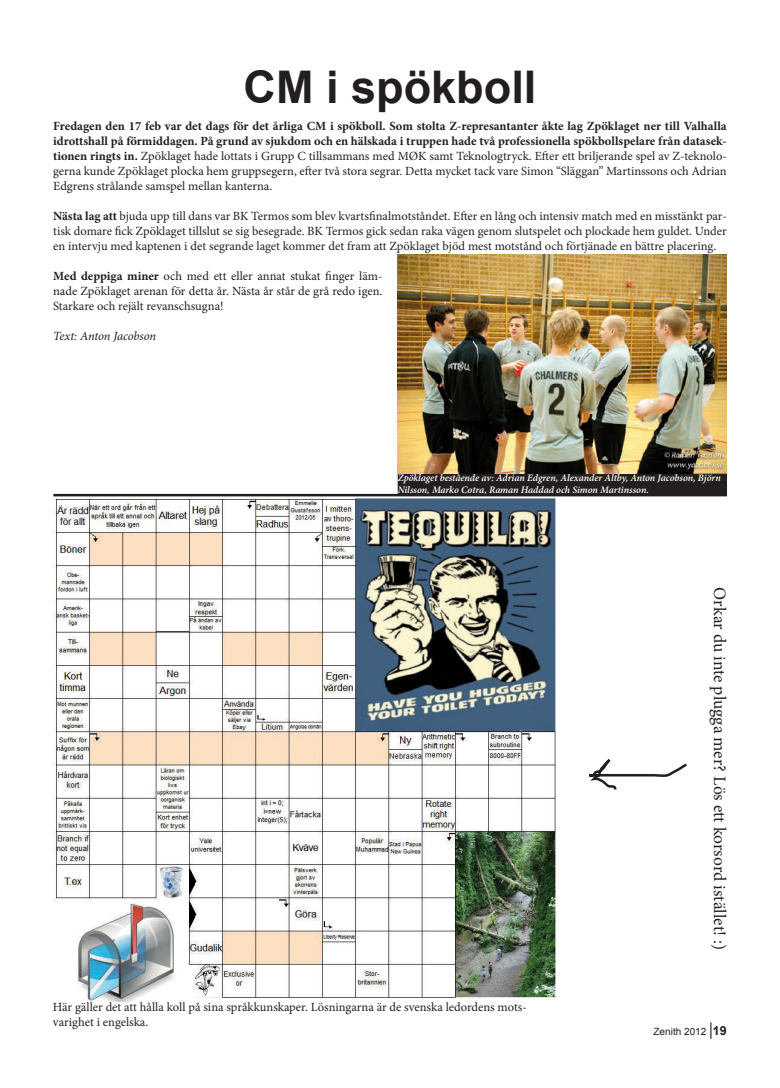
<style>
.page{position:relative;width:780px;height:1088px;background:#fff}
.page>*{position:absolute;margin:0;border:0;box-sizing:border-box;transform-origin:0 0}
.t1{font:700 45px "Arial";color:#231f20}
.t2{font:17.5px "Minion Pro";color:#231f20}
.t3{font:12.5px/15px "Minion Pro";color:#231f20;text-align:justify}
.t4{font:italic 12.5px "Minion Pro";letter-spacing:-.01em;color:#231f20}
.t5{font:italic 600 10px/12px "Minion Pro";letter-spacing:-.005em;color:#fff}
.t6{font:10px "Arial";color:#231f20}
.s1{font-weight:700}
.s2{font-family:"Arial Narrow";font-size:17.5px}
.s3{font-weight:700;font-size:12.5px}
</style>
<div class="page">
<div style="left:398px;top:466px;width:328px;height:28px;background:#231f20"></div>
<div style="left:397px;top:465px;width:330px;height:30px;border:1px solid #231f20"></div>
<img style="left:398px;top:254px;width:328px;height:219px">
<img style="left:54px;top:496px;width:504px;height:506px">
<hr style="left:53px;top:494px;width:674px;height:2px;background:#231f20">
<svg style="left:557px;top:756px;width:130px;height:36px"></svg>
<h1 class="t1" style="left:244px;top:57px;width:294px">CM i spökboll</h1>
<p class="t3" style="left:53px;top:118px;width:675px"><span class="s1">Fredagen den 17 feb var det dags för det årliga CM i spökboll. Som stolta Z-represantanter åkte lag Zpöklaget ner till Valhalla idrottshall på förmiddagen. På grund av sjukdom och en hälskada i truppen hade två professionella spökbollspelare från datasek&shy;tionen ringts in.</span> Zpöklaget hade lottats i Grupp C tillsammans med MØK samt Teknologtryck. Efter ett briljerande spel av Z-teknolo&shy;gerna kunde Zpöklaget plocka hem gruppsegern, efter två stora segrar. Detta mycket tack vare Simon “Släggan” Martinssons och Adrian Edgrens strålande samspel mellan kanterna.</p>
<p class="t3" style="left:53px;top:208px;width:675px"><span class="s1">Nästa lag att</span> bjuda upp till dans var BK Termos som blev kvartsfinalmotståndet. Efter en lång och intensiv match med en misstänkt par&shy;tisk domare fick Zpöklaget tillslut se sig besegrade. BK Termos gick sedan raka vägen genom slutspelet och plockade hem guldet. Under en intervju med kaptenen i det segrande laget kommer det fram att Zpöklaget bjöd mest motstånd och förtjänade en bättre placering.</p>
<p class="t3" style="left:53px;top:268px;width:331px"><span class="s1">Med deppiga miner</span> och med ett eller annat stukat finger läm&shy;nade Zpöklaget arenan för detta år. Nästa år står de grå redo igen.<br>Starkare och rejält revanschsugna!</p>
<p class="t4" style="left:53px;top:327px;width:104px">Text: Anton Jacobson</p>
<p class="t5" style="left:397px;top:472px;width:324px">Zpöklaget bestående av: Adrian Edgren, Alexander Altby, Anton Jacobson, Björn<br>Nilsson, Marko Cotra, Raman Haddad och Simon Martinsson.</p>
<p class="t3" style="left:53px;top:999px;width:475px">Här gäller det att hålla koll på sina språkkunskaper. Lösningarna är de svenska ledordens mots&shy;varighet i engelska.</p>
<h2 class="t2" style="left:731px;top:587px;width:364px;rotate:90deg">Orkar du inte plugga mer? Lös ett korsord istället! :)</h2>
<p class="t6" style="left:653px;top:1025px;width:75px">Zenith 2012 <span class="s2">|</span><span class="s3">19</span></p>
</div>
